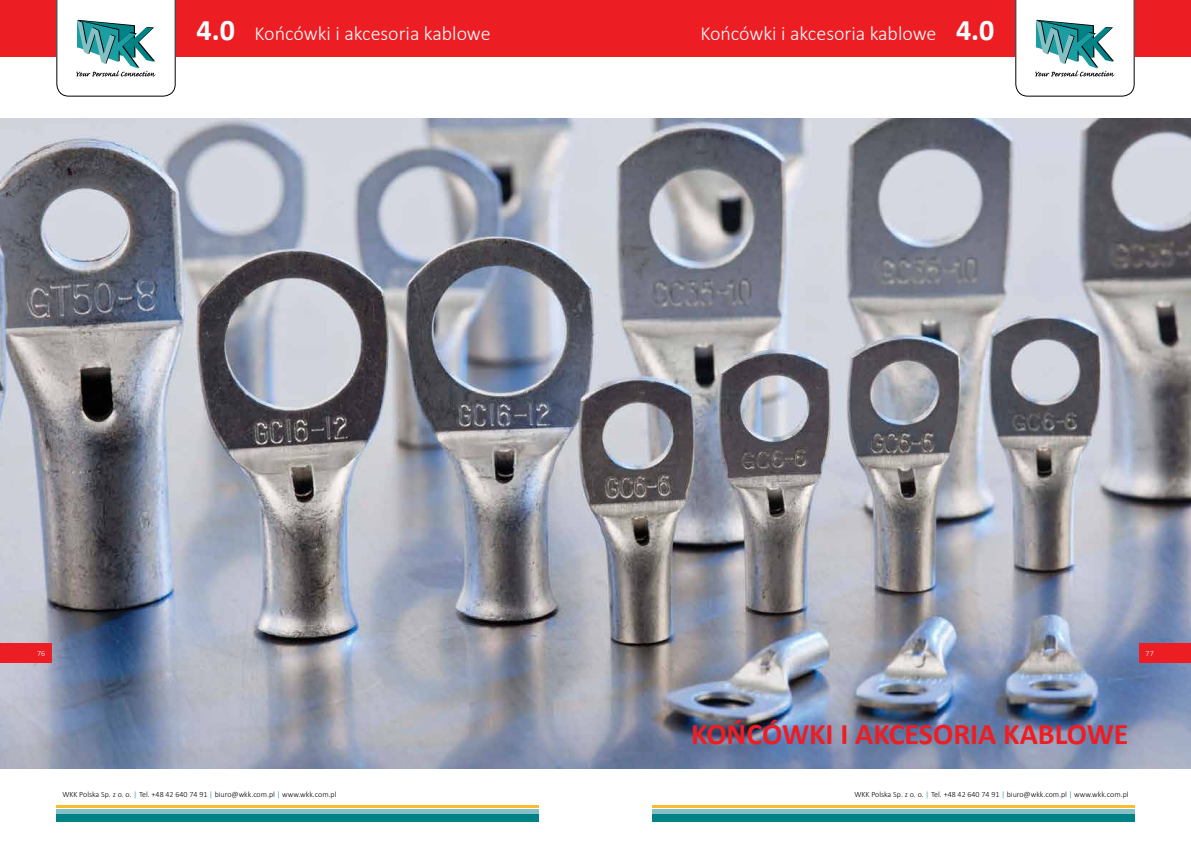
<style>
.page{position:relative;width:1191px;height:842px;background:#fff}
.page>*{position:absolute;margin:0;border:0;box-sizing:border-box;transform-origin:0 0}
.t1{font:700 30px "Calibri";color:#ed1d24}
.t2{font:300 20px "Calibri";color:#fff}
.t3{font:300 8px "Calibri";color:#000}
.t4{font:300 8px "Calibri";color:#fff}
.s1{font-weight:700;font-size:30px}
.s2{color:#008286}
</style>
<div class="page">
<img style="left:0;top:119px;width:1191px;height:650px">
<div style="left:0;top:0;width:55px;height:57px;background:#ed1d24"></div>
<div style="left:57px;top:814px;width:482px;height:8px;background:#008286"></div>
<div style="left:57px;top:809px;width:482px;height:5px;background:#85c0c4"></div>
<hr style="left:57px;top:805px;width:482px;height:2px;background:#fdbb30">
<svg style="left:57px;top:0;width:118px;height:96px"></svg>
<div style="left:177px;top:0;width:427px;height:57px;background:#ed1d24"></div>
<div style="left:1135px;top:0;width:56px;height:57px;background:#ed1d24"></div>
<div style="left:0;top:643px;width:51px;height:20px;background:#ed1d24"></div>
<div style="left:1140px;top:643px;width:51px;height:20px;background:#ed1d24"></div>
<div style="left:652px;top:814px;width:482px;height:8px;background:#008286"></div>
<div style="left:652px;top:809px;width:482px;height:5px;background:#85c0c4"></div>
<hr style="left:652px;top:805px;width:482px;height:2px;background:#fdbb30">
<svg style="left:1015px;top:0;width:119px;height:96px"></svg>
<div style="left:587px;top:0;width:427px;height:57px;background:#ed1d24"></div>
<h2 class="t2" style="left:196px;top:21px;width:296px"><span class="s1">4.0</span> Końcówki i akcesoria kablowe</h2>
<h2 class="t2" style="left:700px;top:21px;width:296px">Końcówki i akcesoria kablowe <span class="s1">4.0</span></h2>
<p class="t4" style="left:37px;top:649px;width:10px">76</p>
<p class="t4" style="left:1145px;top:649px;width:10px">77</p>
<p class="t3" style="left:62px;top:790px;width:276px">WKK Polska Sp. z o. o. <span class="s2">|</span> Tel. +48 42 640 74 91 <span class="s2">|</span> biuro@wkk.com.pl <span class="s2">|</span> www.wkk.com.pl</p>
<h1 class="t1" style="left:691px;top:715px;width:439px">KOŃCÓWKI I AKCESORIA KABLOWE</h1>
<p class="t3" style="left:854px;top:790px;width:276px">WKK Polska Sp. z o. o. <span class="s2">|</span> Tel. +48 42 640 74 91 <span class="s2">|</span> biuro@wkk.com.pl <span class="s2">|</span> www.wkk.com.pl</p>
</div>
